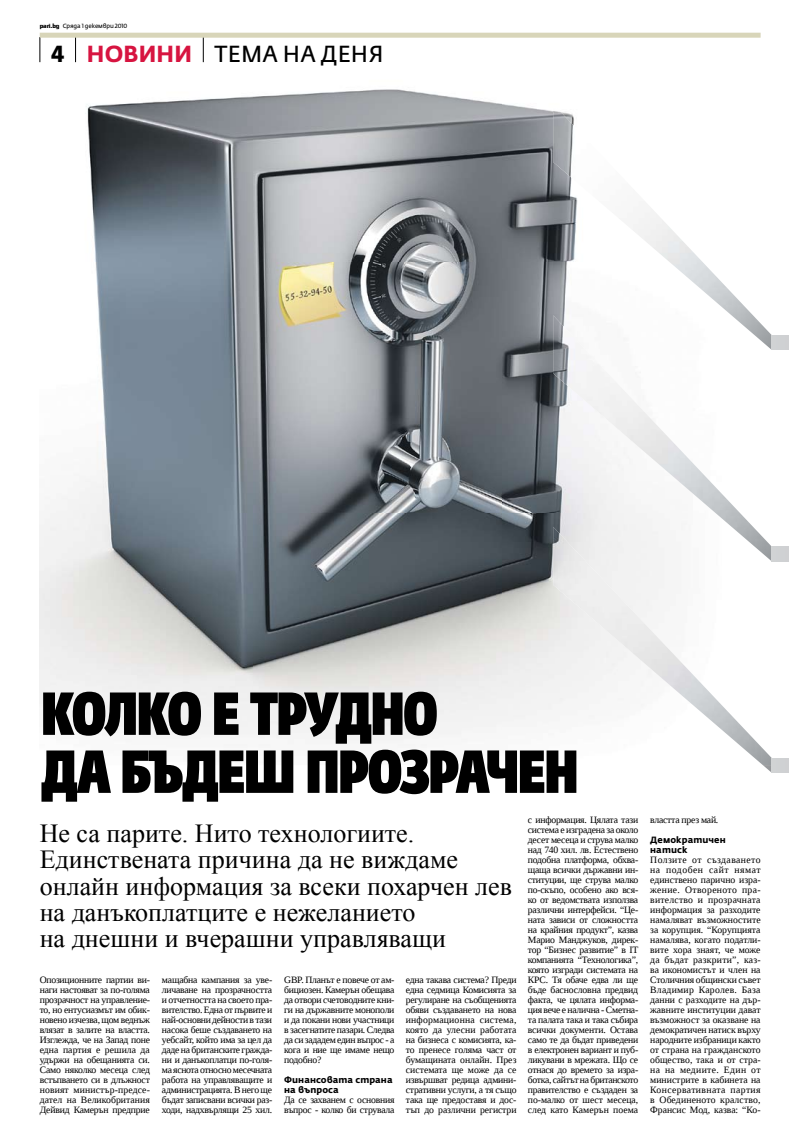
<style>
.page{position:relative;width:789px;height:1134px;background:#fff}
.page>*{position:absolute;margin:0;border:0;box-sizing:border-box;transform-origin:0 0}
.t1{font:60px/58px "Fedra Sans Dis Pro Heavy Cond";letter-spacing:-.02em;color:#000}
.t2{font:26px/26.1px "Times New Roman";color:#000}
.t3{font:23px "Fedra Sans Alt Pro";letter-spacing:.01em;color:#000;scale:.96 1}
.t4{font:9.7px/10px "Liberation Serif";letter-spacing:-.025em;color:#000;text-align:justify}
.t5{font:700 9px/10px "Fedra Sans Alt Pro";letter-spacing:.01em;color:#000}
.t6{font:6px "Fedra Sans Alt Pro";letter-spacing:-.02em;color:#000}
.s1{font-family:"District";font-weight:500}
.s2{font-weight:700}
.s3{font-weight:700;color:#d71440}
</style>
<div class="page">
<img style="left:40px;top:33px;width:748px;height:725px">
<img style="left:553px;top:104px;width:218px;height:211px">
<div style="left:771px;top:335px;width:17px;height:15px;background:#d0d2d3"></div>
<img style="left:553px;top:315px;width:218px;height:212px">
<div style="left:771px;top:547px;width:17px;height:14px;background:#d0d2d3"></div>
<svg style="left:763px;top:765px;width:8px;height:7px"></svg>
<img style="left:553px;top:527px;width:218px;height:238px">
<div style="left:771px;top:758px;width:17px;height:15px;background:#d0d2d3"></div>
<svg style="left:40px;top:38px;width:1px;height:24px"></svg>
<svg style="left:75px;top:38px;width:1px;height:24px"></svg>
<svg style="left:203px;top:38px;width:1px;height:24px"></svg>
<div style="left:40px;top:33px;width:720px;height:5px;background:#d8d5b9"></div>
<p class="t6" style="left:40px;top:22px;width:89px"><span class="s1">pari.bg</span> Сряда 1 декември 2010</p>
<p class="t3" style="left:51px;top:40px;width:347px"><span class="s2">4</span> <span class="s3">Новини</span> Teма на деня</p>
<p class="t1" style="left:41px;top:679px;width:538px">Колко е трудно<br>да бъдеш прозрачен</p>
<p class="t2" style="left:40px;top:820px;width:473px">Не са парите. Нито технологиите.<br>Единствената причина да не виждаме онлайн информация за всеки похарчен лев на данъкоплатците е нежеланието<br>на днешни и вчерашни управляващи</p>
<p class="t4" style="left:527px;top:814px;width:112px">с информация. Цялата тази система е изградена за около десет месеца и струва малко над 740 хил. лв. Естествено подобна платформа, обхва&shy;щаща всички държавни ин&shy;ституции, ще струва малко по-скъпо, особено ако вся&shy;ко от ведомствата използва различни интерфейси. “Це&shy;ната зависи от сложността на крайния продукт”, казва Марио Манджуков, дирек&shy;тор “Бизнес развитие” в IT компанията “Технологика”, която изгради системата на КРС. Тя обаче едва ли ще бъде баснословна предвид факта, че цялата информа&shy;ция вече е налична - Сметна&shy;та палата така и така събира всички документи. Остава само те да бъдат приведени в електронен вариант и пуб&shy;ликувани в мрежата. Що се отнася до времето за изра&shy;ботка, сайтът на британското правителство е създаден за по-малко от шест месеца, след като Камерън поема</p>
<p class="t4" style="left:649px;top:814px;width:70px">властта през май.</p>
<p class="t5" style="left:649px;top:835px;width:77px">Демократичен натиск</p>
<p class="t4" style="left:649px;top:854px;width:112px">Ползите от създаването на подобен сайт нямат единствено парично изра&shy;жение. Отвореното пра&shy;вителство и прозрачната информация за разходите намаляват възможностите за корупция. “Корупцията намалява, когато податли&shy;вите хора знаят, че може да бъдат разкрити”, каз&shy;ва икономистът и член на Столичния общински съвет Владимир Каролев. База данни с разходите на дър&shy;жавните институции дават възможност за оказване на демократичен натиск върху народните избраници както от страна на гражданското общество, така и от стра&shy;на на медиите. Един от министрите в кабинета на Консервативната партия в Обединеното кралство, Франсис Мод, казва: “Ко-</p>
<p class="t4" style="left:40px;top:974px;width:112px">Опозиционните партии ви&shy;наги настояват за по-голяма прозрачност на управление&shy;то, но ентусиазмът им обик&shy;новено изчезва, щом веднъж влязат в залите на властта.<br>Изглежда, че на Запад поне една партия е решила да удържи на обещанията си.<br>Само няколко месеца след встъпването си в длъжност новият министър-предсе&shy;дател на Великобритания Дейвид Камерън предприе</p>
<p class="t4" style="left:162px;top:974px;width:112px">мащабна кампания за уве&shy;личаване на прозрачността и отчетността на своето пра&shy;вителство. Една от първите и най-основни дейности в тази насока беше създаването на уебсайт, който има за цел да даде на британските гражда&shy;ни и данъкоплатци по-голя&shy;ма яснота относно месечната работа на управляващите и администрацията. В него ще бъдат записвани всички раз&shy;ходи, надхвърлящи 25 хил.</p>
<p class="t4" style="left:284px;top:974px;width:112px">GBP. Планът е повече от ам&shy;бициозен. Камерън обещава да отвори счетоводните кни&shy;ги на държавните монополи и да покани нови участници в засегнатите пазари. Следва да си зададем един въпрос - а кога и ние ще имаме нещо подобно?</p>
<p class="t4" style="left:405px;top:974px;width:112px">една такава система? Преди една седмица Комисията за регулиране на съобщенията обяви създаването на нова информационна система, която да улесни работата на бизнеса с комисията, ка&shy;то пренесе голяма част от бумащината онлайн. През системата ще може да се извършват редица админи&shy;стративни услуги, а тя също така ще предоставя и дос&shy;тъп до различни регистри</p>
<p class="t5" style="left:284px;top:1075px;width:110px">Финансовата страна на въпроса</p>
<p class="t4" style="left:284px;top:1094px;width:112px">Да се захванем с основния въпрос - колко би струвала</p>
</div>
